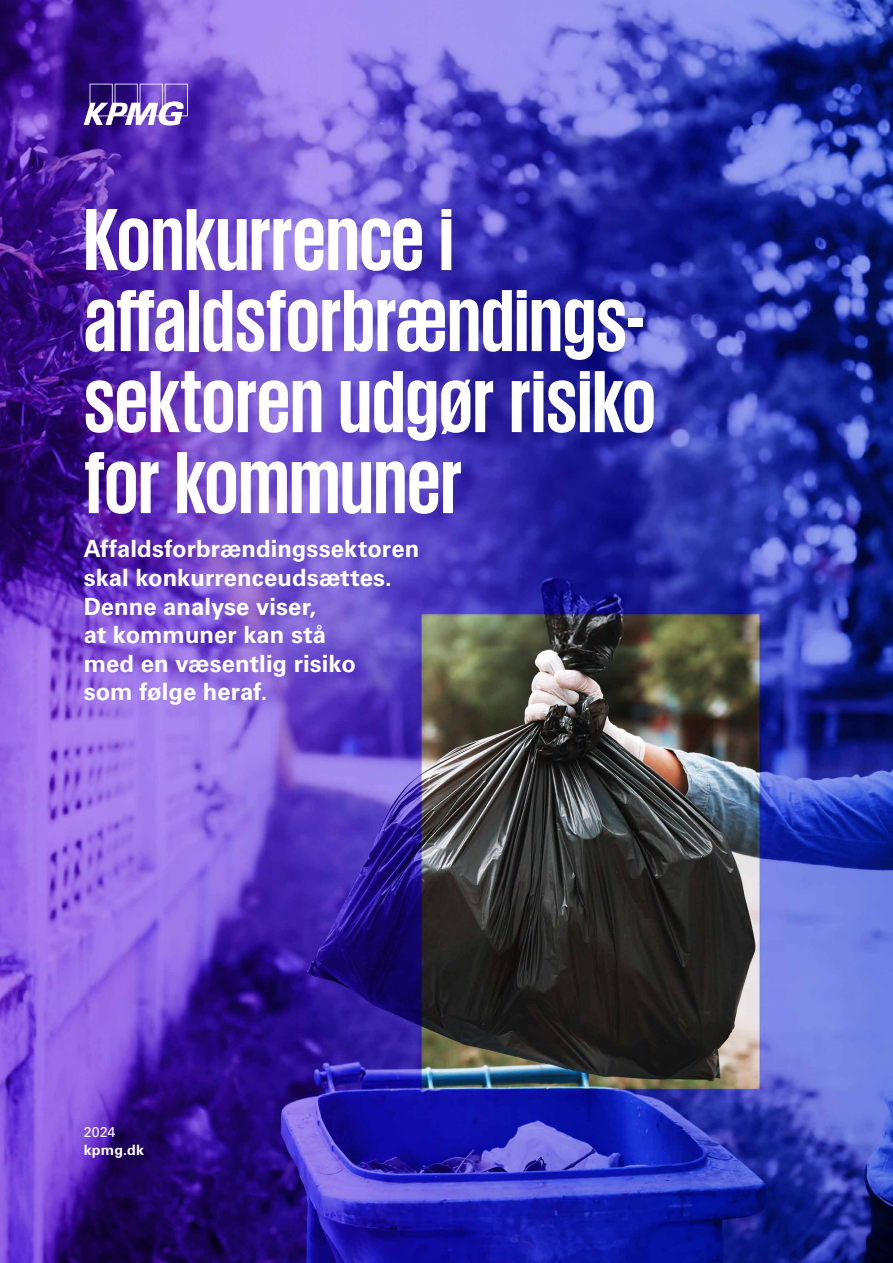
<style>
.page{position:relative;width:893px;height:1263px;background:#fff}
.page>*{position:absolute;margin:0;border:0;box-sizing:border-box;transform-origin:0 0}
.t1{font:700 90px/81px "KPMG";color:#fff}
.t2{font:700 23.85px/28.7px "Universfor KPMG";letter-spacing:.005em;color:#fff}
.t3{font:700 14.25px "Universfor KPMG";letter-spacing:.015em;color:#fff}
.t4{font:14.25px "Universfor KPMG";color:#fff}
</style>
<div class="page">
<img style="left:0;top:0;width:893px;height:1263px">
<svg style="left:84px;top:84px;width:104px;height:41px"></svg>
<h1 class="t1" style="left:84px;top:197px;width:574px">Konkurrence i affaldsforbrændings&shy;sektoren udgør risiko for kommuner</h1>
<p class="t2" style="left:84px;top:535px;width:337px">Affaldsforbrændingssektoren skal konkurrenceudsættes.<br>Denne analyse viser,<br>at kommuner kan stå<br>med en væsentlig risiko<br>som følge heraf.</p>
<p class="t4" style="left:84px;top:1123px;width:33px">2024</p>
<p class="t3" style="left:84px;top:1141px;width:62px">kpmg.dk</p>
</div>
